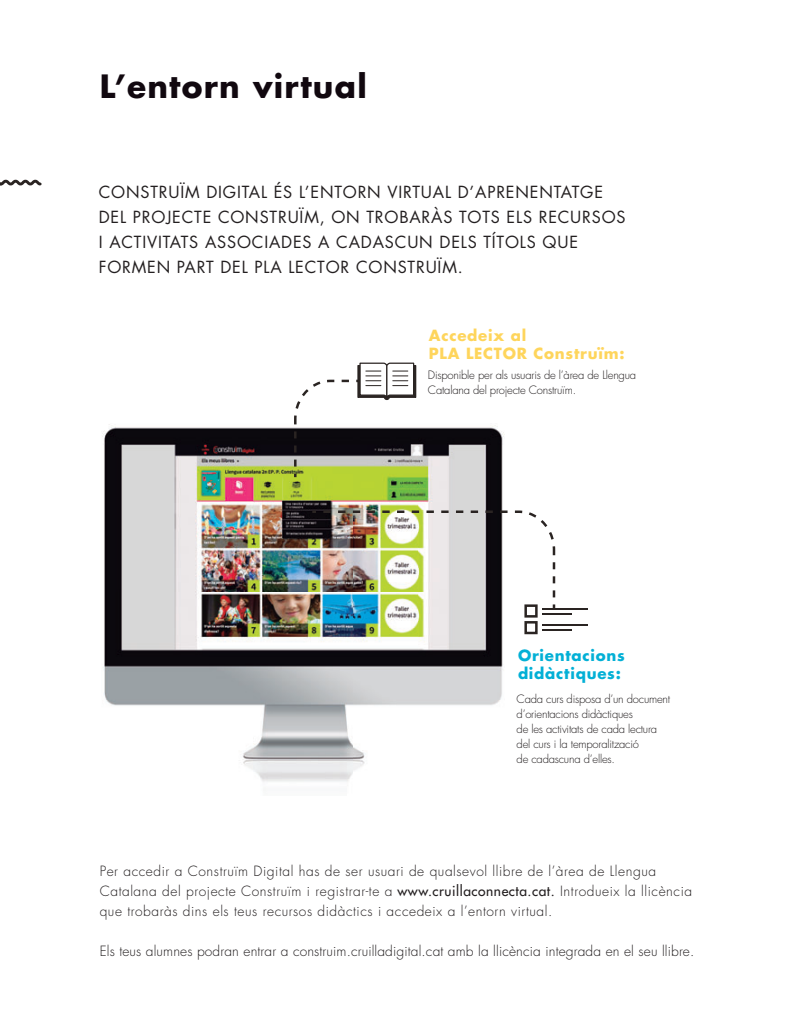
<style>
.page{position:relative;width:798px;height:1029px;background:#fff}
.page>*{position:absolute;margin:0;border:0;box-sizing:border-box;transform-origin:0 0}
.t1{font:700 31.25px "Futura LT";letter-spacing:.04em;color:#11080f}
.t2{font:16.25px/25px "Futura LT";letter-spacing:.05em;color:#231f20}
.t3{font:700 15px/18px "Futura LT";letter-spacing:.05em;color:#fed55c}
.t4{font:700 15px/18px "Futura LT";letter-spacing:.05em;color:#03b0d6}
.t5{font:300 13.75px/20px "Futura LT";letter-spacing:.04em;color:#231f20}
.t6{font:300 13.75px "Futura LT";letter-spacing:.01em;color:#231f20}
.t7{font:300 11.25px/15px "Futura LT";letter-spacing:-.02em;color:#231f20}
.s1{font-weight:400}
</style>
<div class="page">
<svg style="left:0;top:179px;width:42px;height:7px"></svg>
<img style="left:102px;top:389px;width:486px;height:393px">
<svg style="left:312px;top:510px;width:4px;height:3px"></svg>
<img style="left:323px;top:509px;width:233px;height:126px">
<hr style="left:542px;top:607px;width:45px;height:2px;background:#2a2422">
<hr style="left:542px;top:613px;width:29px;height:2px;background:#2a2422">
<hr style="left:542px;top:623px;width:45px;height:2px;background:#2a2422">
<hr style="left:542px;top:629px;width:29px;height:2px;background:#2a2422">
<div style="left:386px;top:365px;width:30px;height:33px;border:1px solid #2a2422"></div>
<svg style="left:293px;top:362px;width:122px;height:115px"></svg>
<h1 class="t1" style="left:100px;top:69px;width:268px">L’entorn virtual</h1>
<p class="t2" style="left:99px;top:181px;width:528px">CONSTRUÏM DIGITAL ÉS L’ENTORN VIRTUAL D’APRENENTATGE DEL PROJECTE CONSTRUÏM, ON TROBARÀS TOTS ELS RECURSOS I ACTIVITATS ASSOCIADES A CADASCUN DELS TÍTOLS QUE FORMEN PART DEL PLA LECTOR CONSTRUÏM.</p>
<p class="t3" style="left:428px;top:327px;width:197px">Accedeix al<br>PLA LECTOR Construïm:</p>
<p class="t7" style="left:428px;top:369px;width:210px">Disponible per als usuaris de l’àrea de Llengua<br>Catalana del projecte Construïm.</p>
<p class="t4" style="left:518px;top:646px;width:108px">Orientacions didàctiques:</p>
<p class="t7" style="left:516px;top:692px;width:155px">Cada curs disposa d’un document d’orientacions didàctiques<br>de les activitats de cada lectura del curs i la temporalització<br>de cadascuna d’elles.</p>
<p class="t5" style="left:100px;top:862px;width:593px">Per accedir a Construïm Digital has de ser usuari de qualsevol llibre de l’àrea de Llengua<br>Catalana del projecte Construïm i registrar-te a <span class="s1">www.cruillaconnecta.cat.</span> Introdueix la llicència que trobaràs dins els teus recursos didàctics i accedeix a l’entorn virtual.</p>
<p class="t6" style="left:100px;top:944px;width:596px">Els teus alumnes podran entrar a construim.cruilladigital.cat amb la llicència integrada en el seu llibre.</p>
</div>
